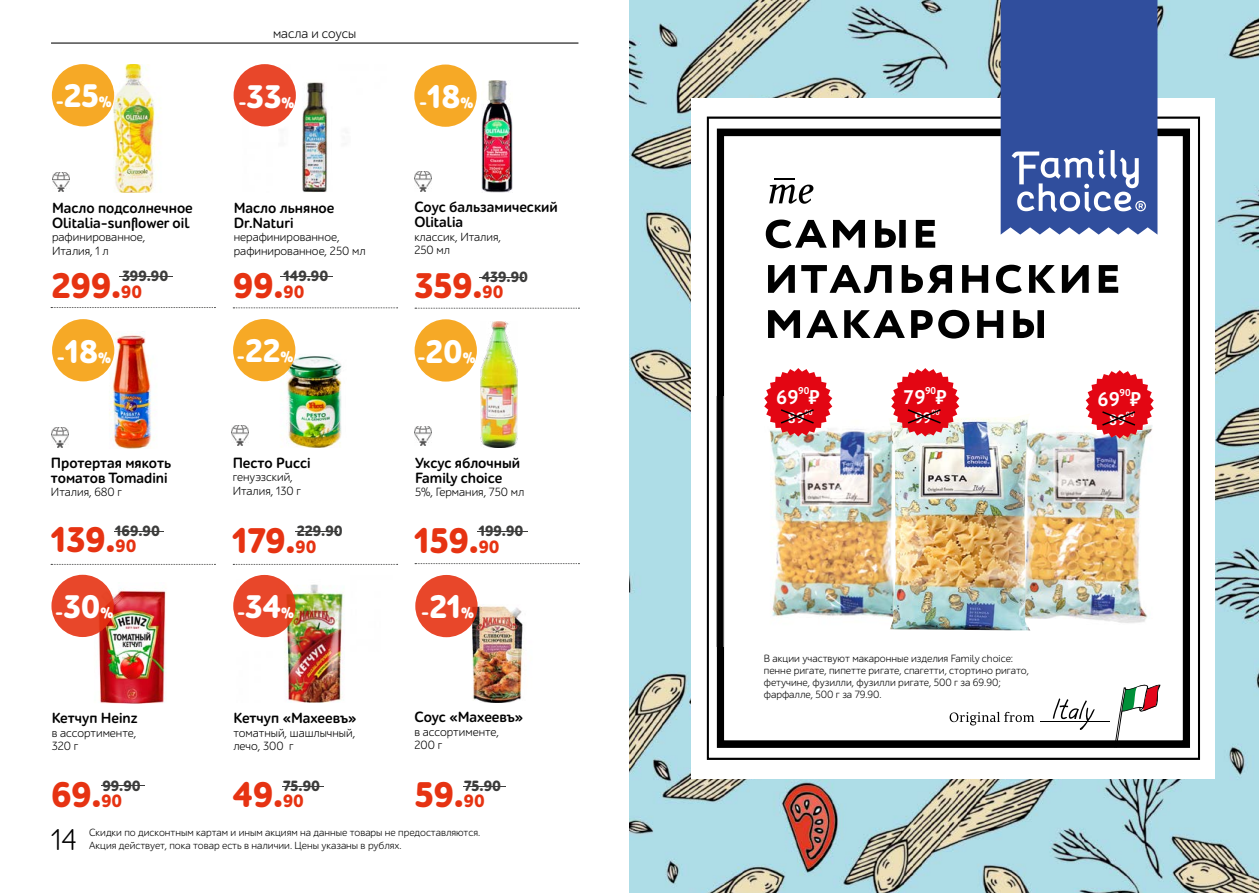
<style>
.page{position:relative;width:1259px;height:893px;background:#fff}
.page>*{position:absolute;margin:0;border:0;box-sizing:border-box;transform-origin:0 0}
.t1{font:900 36px "ALS Schlangesans";color:#e63312}
.t2{font:900 33px "ALS Schlangesans";color:#fff}
.t3{font:30px "ALS Schlangesans";color:#000}
.t4{font:700 19.65px "PT Sans";color:#fff}
.t5{font:700 15px/15px "ALS Schlangesans";color:#000}
.t6{font:900 15px "ALS Schlangesans";color:#3c3c3b}
.t7{font:700 15px "PT Sans";color:#fff}
.t8{font:13.5px "ALS Schlangesans";color:#000}
.t9{font:12px/13.5px "ALS Schlangesans";color:#000}
.t10{font:10.5px/12px "ALS Schlangesans";color:#000}
.t11{font:10.5px/12.6px "ALS Schlangesans";color:#000}
.t12{font:700 9.9px "PT Sans";color:#fff}
.t13{font:700 7.5px "PT Sans";color:#fff}
.s1{font-size:16.5px}
.s2{font-size:15px}
.s3{font-size:18px}
.s4{color:#fff}
</style>
<div class="page">
<hr style="left:51px;top:43px;width:527px;height:1px;background:#000">
<svg style="left:51px;top:307px;width:164px;height:1px"></svg>
<svg style="left:51px;top:564px;width:164px;height:1px"></svg>
<svg style="left:233px;top:307px;width:165px;height:1px"></svg>
<svg style="left:415px;top:308px;width:164px;height:1px"></svg>
<svg style="left:233px;top:564px;width:165px;height:1px"></svg>
<svg style="left:415px;top:563px;width:164px;height:1px"></svg>
<hr style="left:114px;top:531px;width:50px;height:1px;background:#3c3c3b">
<img style="left:62px;top:320px;width:92px;height:128px">
<div style="left:52px;top:319px;width:62px;height:62px;background:#f6a926;border-radius:50%"></div>
<img style="left:242px;top:65px;width:85px;height:128px">
<hr style="left:280px;top:276px;width:53px;height:1px;background:#3c3c3b">
<div style="left:234px;top:64px;width:62px;height:62px;background:#e8472a;border-radius:50%"></div>
<img style="left:481px;top:80px;width:32px;height:112px">
<hr style="left:479px;top:277px;width:45px;height:1px;background:#3c3c3b">
<div style="left:414px;top:65px;width:62px;height:62px;background:#f6a926;border-radius:50%"></div>
<img style="left:53px;top:65px;width:108px;height:128px">
<hr style="left:119px;top:276px;width:53px;height:1px;background:#3c3c3b">
<div style="left:52px;top:64px;width:62px;height:62px;background:#f6a926;border-radius:50%"></div>
<img style="left:52px;top:172px;width:17px;height:20px">
<img style="left:51px;top:428px;width:17px;height:19px">
<img style="left:232px;top:426px;width:17px;height:19px">
<img style="left:414px;top:172px;width:17px;height:19px">
<hr style="left:295px;top:531px;width:43px;height:1px;background:#3c3c3b">
<img style="left:257px;top:342px;width:85px;height:105px">
<div style="left:233px;top:319px;width:62px;height:62px;background:#f6a926;border-radius:50%"></div>
<img style="left:480px;top:322px;width:37px;height:125px">
<hr style="left:477px;top:531px;width:51px;height:1px;background:#3c3c3b">
<div style="left:414px;top:319px;width:63px;height:63px;background:#f6a926;border-radius:50%"></div>
<img style="left:414px;top:426px;width:17px;height:20px">
<img style="left:72px;top:583px;width:95px;height:120px">
<hr style="left:101px;top:785px;width:44px;height:1px;background:#3c3c3b">
<svg style="left:51px;top:575px;width:63px;height:62px;background:#e74629"></svg>
<img style="left:237px;top:575px;width:107px;height:127px">
<img style="left:448px;top:605px;width:76px;height:97px">
<hr style="left:282px;top:786px;width:42px;height:1px;background:#3c3c3b">
<hr style="left:463px;top:786px;width:42px;height:1px;background:#3c3c3b">
<svg style="left:233px;top:575px;width:62px;height:62px;background:#e7472a"></svg>
<div style="left:415px;top:575px;width:62px;height:62px;background:#e8472a;border-radius:50%"></div>
<img style="left:629px;top:0;width:630px;height:893px">
<div style="left:691px;top:98px;width:524px;height:680px;background:#fff"></div>
<div style="left:717px;top:129px;width:473px;height:619px;border:7px solid #000"></div>
<img style="left:716px;top:396px;width:244px;height:250px">
<svg style="left:766px;top:0;width:391px;height:339px"></svg>
<svg style="left:949px;top:712px;width:85px;height:13px"></svg>
<hr style="left:1040px;top:721px;width:70px;height:1px;background:#000">
<svg style="left:1114px;top:684px;width:46px;height:63px"></svg>
<svg style="left:1052px;top:698px;width:42px;height:32px"></svg>
<img style="left:1008px;top:432px;width:140px;height:199px">
<img style="left:888px;top:414px;width:142px;height:216px">
<svg style="left:891px;top:368px;width:68px;height:69px"></svg>
<svg style="left:764px;top:368px;width:68px;height:69px"></svg>
<svg style="left:1085px;top:370px;width:68px;height:69px"></svg>
<p class="t8" style="left:273px;top:26px;width:85px">масла и соусы</p>
<h2 class="t2" style="left:56px;top:78px;width:58px"><span class="s1">-</span>25<span class="s2">%</span></h2>
<h2 class="t2" style="left:238px;top:78px;width:58px"><span class="s1">-</span>33<span class="s2">%</span></h2>
<h2 class="t2" style="left:419px;top:78px;width:56px"><span class="s1">-</span>18<span class="s2">%</span></h2>
<p class="t5" style="left:52px;top:200px;width:142px">Масло подсолнечное<br>Olitalia-sunflower oil</p>
<p class="t9" style="left:52px;top:231px;width:95px">рафинированное,<br>Италия, 1 л</p>
<h1 class="t1" style="left:51px;top:265px;width:92px">299.<span class="s3">90</span></h1>
<p class="t6" style="left:122px;top:267px;width:48px">399.90</p>
<p class="t5" style="left:234px;top:200px;width:102px">Масло льняное<br>Dr.Naturi</p>
<p class="t9" style="left:234px;top:231px;width:133px">нерафинированное, рафинированное, 250 мл</p>
<h1 class="t1" style="left:233px;top:265px;width:73px">99.<span class="s3">90</span></h1>
<p class="t6" style="left:283px;top:267px;width:46px">149.90</p>
<p class="t5" style="left:414px;top:200px;width:145px">Соус бальзамический<br>Olitalia</p>
<p class="t9" style="left:414px;top:230px;width:88px">классик, Италия,<br>250 мл</p>
<p class="t6" style="left:482px;top:268px;width:48px">439.90</p>
<h1 class="t1" style="left:414px;top:265px;width:90px">359.<span class="s3">90</span></h1>
<h2 class="t2" style="left:57px;top:333px;width:56px"><span class="s1">-</span>18<span class="s2">%</span></h2>
<h2 class="t2" style="left:237px;top:332px;width:58px"><span class="s1">-</span>22<span class="s2">%</span></h2>
<h2 class="t2" style="left:417px;top:333px;width:60px"><span class="s1">-</span>20<span class="s2">%</span></h2>
<p class="t5" style="left:51px;top:456px;width:122px">Протертая мякоть томатов Tomadini</p>
<p class="t9" style="left:51px;top:486px;width:73px">Италия, 680 г</p>
<p class="t5" style="left:233px;top:456px;width:79px">Песто Pucci</p>
<p class="t9" style="left:233px;top:471px;width:70px">генуэзский,<br>Италия, 130 г</p>
<p class="t6" style="left:115px;top:523px;width:46px">169.90</p>
<h1 class="t1" style="left:51px;top:520px;width:87px">139.<span class="s3">90</span></h1>
<p class="t6" style="left:297px;top:522px;width:48px">229.90</p>
<h1 class="t1" style="left:232px;top:520px;width:86px">179.<span class="s3">90</span></h1>
<p class="t5" style="left:415px;top:455px;width:107px">Уксус яблочный<br>Family choice</p>
<p class="t9" style="left:415px;top:486px;width:111px">5%, Германия, 750 мл</p>
<h1 class="t1" style="left:414px;top:520px;width:87px">159.<span class="s3">90</span></h1>
<p class="t6" style="left:479px;top:522px;width:46px">199.90</p>
<h2 class="t2" style="left:55px;top:588px;width:60px"><span class="s1">-</span>30<span class="s2">%</span></h2>
<h2 class="t2" style="left:237px;top:588px;width:59px"><span class="s1">-</span>34<span class="s2">%</span></h2>
<h2 class="t2" style="left:421px;top:588px;width:54px"><span class="s1">-</span>21<span class="s2">%</span></h2>
<p class="t5" style="left:52px;top:711px;width:87px">Кетчуп Heinz</p>
<p class="t9" style="left:52px;top:726px;width:86px">в ассортименте,<br>320 г</p>
<h1 class="t1" style="left:51px;top:774px;width:73px">69.<span class="s3">90</span></h1>
<p class="t6" style="left:102px;top:777px;width:40px">99.90</p>
<p class="t5" style="left:233px;top:711px;width:125px">Кетчуп «Махеевъ»</p>
<p class="t9" style="left:233px;top:726px;width:123px">томатный, шашлычный, лечо, 300 г</p>
<p class="t5" style="left:414px;top:710px;width:110px">Соус «Махеевъ»</p>
<p class="t9" style="left:414px;top:725px;width:86px">в ассортименте,<br>200 г</p>
<p class="t6" style="left:283px;top:777px;width:38px">75.90</p>
<p class="t6" style="left:464px;top:777px;width:38px">75.90</p>
<h1 class="t1" style="left:233px;top:775px;width:73px">49.<span class="s3">90</span></h1>
<h1 class="t1" style="left:415px;top:775px;width:71px">59.<span class="s3">90</span></h1>
<h3 class="t3" style="left:51px;top:823px;width:28px">14</h3>
<p class="t11" style="left:89px;top:827px;width:393px">Скидки по дисконтным картам и иным акциям на данные товары не предоставляются.<br>Акция действует, пока товар есть в наличии. Цены указаны в рублях.<span class="s4">.</span></p>
<p class="t12" style="left:798px;top:384px;width:13px">90</p>
<h3 class="t4" style="left:776px;top:384px;width:45px">69 ₽</h3>
<p class="t13" style="left:804px;top:408px;width:10px">90</p>
<p class="t7" style="left:787px;top:408px;width:18px">89</p>
<p class="t12" style="left:925px;top:384px;width:13px">90</p>
<h3 class="t4" style="left:903px;top:384px;width:45px">79 ₽</h3>
<p class="t13" style="left:931px;top:408px;width:10px">90</p>
<p class="t7" style="left:914px;top:408px;width:18px">99</p>
<p class="t12" style="left:1119px;top:386px;width:13px">90</p>
<h3 class="t4" style="left:1097px;top:386px;width:45px">69 ₽</h3>
<p class="t13" style="left:1125px;top:410px;width:10px">90</p>
<p class="t7" style="left:1109px;top:410px;width:18px">89</p>
<p class="t10" style="left:764px;top:653px;width:267px">В акции участвуют макаронные изделия Family choice: пенне ригате, пипетте ригате, спагетти, стортино ригато, фетучине, фузилли, фузилли ригате, 500 г за 69.90; фарфалле, 500 г за 79.90.</p>
</div>
